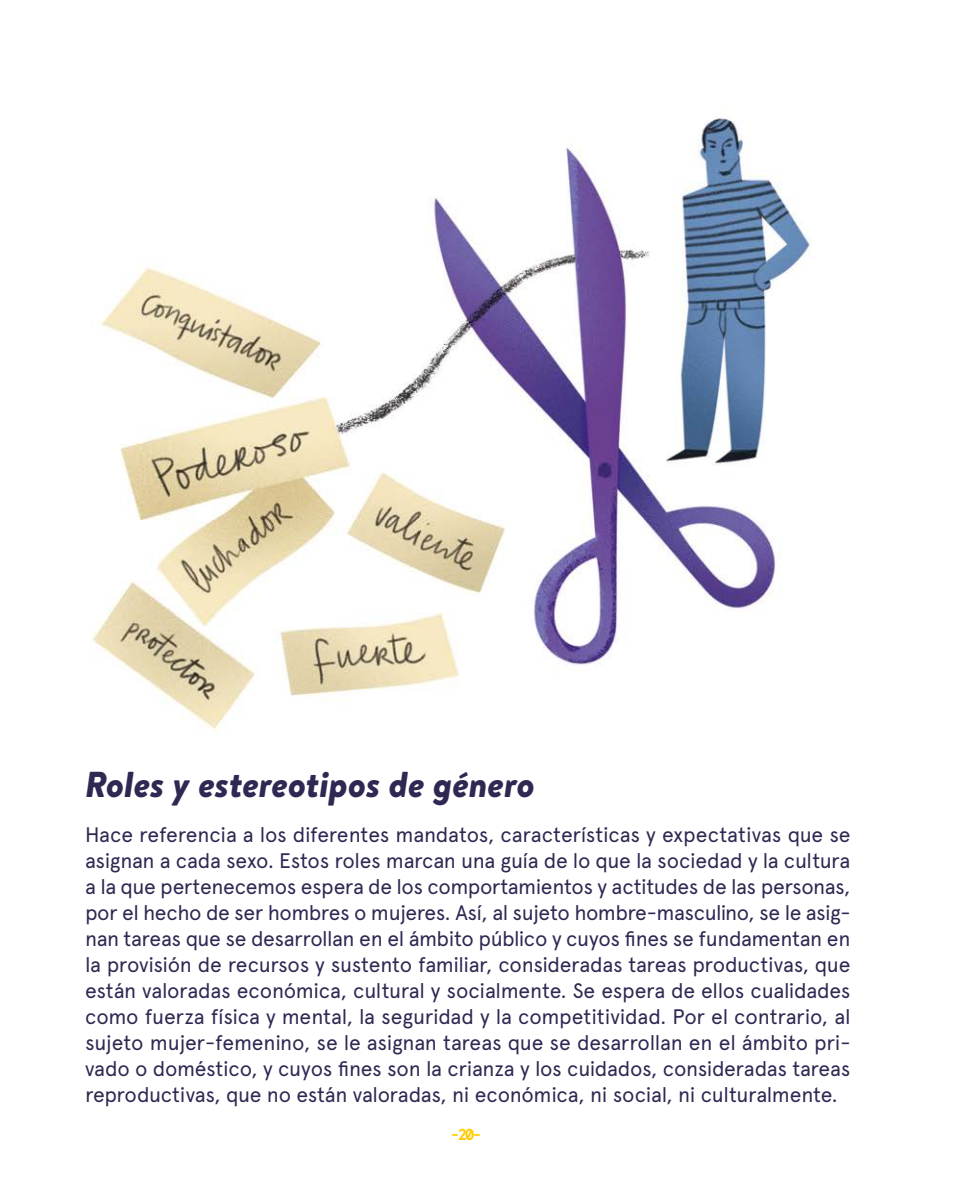
<style>
.page{position:relative;width:964px;height:1191px;background:#fff}
.page>*{position:absolute;margin:0;border:0;box-sizing:border-box;transform-origin:0 0}
.t1{font:italic 900 36px "Brandon Text";color:#2f2852}
.t2{font:21px/26px "Apercu";letter-spacing:-.015em;color:#2f2852;text-align:justify}
.t3{font:700 16px "Apercu Mono";color:#fc0}
</style>
<div class="page">
<img style="left:92px;top:118px;width:720px;height:613px">
<h1 class="t1" style="left:85px;top:758px;width:451px">Roles y estereotipos de género</h1>
<p class="t2" style="left:85px;top:821px;width:767px">Hace referencia a los diferentes mandatos, características y expectativas que se asignan a cada sexo. Estos roles marcan una guía de lo que la sociedad y la cultura a la que pertenecemos espera de los comportamientos y actitudes de las personas, por el hecho de ser hombres o mujeres. Así, al sujeto hombre-masculino, se le asig&shy;nan tareas que se desarrollan en el ámbito público y cuyos fines se fundamentan en la provisión de recursos y sustento familiar, consideradas tareas productivas, que están valoradas económica, cultural y socialmente. Se espera de ellos cualidades como fuerza física y mental, la seguridad y la competitividad. Por el contrario, al sujeto mujer-femenino, se le asignan tareas que se desarrollan en el ámbito pri&shy;vado o doméstico, y cuyos fines son la crianza y los cuidados, consideradas tareas reproductivas, que no están valoradas, ni económica, ni social, ni culturalmente.</p>
<p class="t3" style="left:450px;top:1122px;width:33px">-20-</p>
</div>
